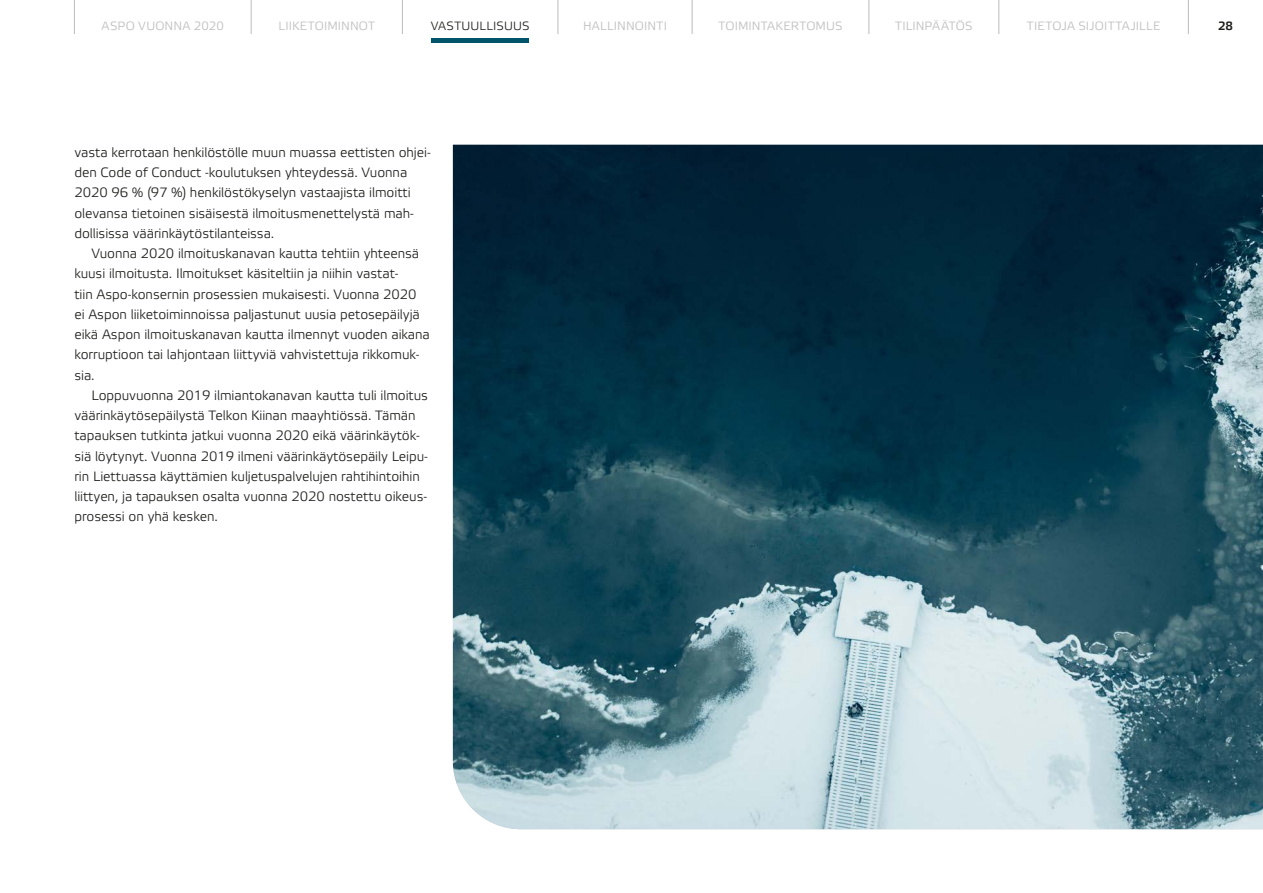
<style>
.page{position:relative;width:1263px;height:893px;background:#fff}
.page>*{position:absolute;margin:0;border:0;box-sizing:border-box;transform-origin:0 0}
.t1{font:300 13.5px/20.2px "Etelka";letter-spacing:-.005em;color:#1d1d1b}
.t2{font:12px "Etelka Light Pro";letter-spacing:.01em;color:#bcbcbc}
.t3{font:12px "Etelka Light Pro";letter-spacing:.015em;color:#1d1d1b}
.t4{font:700 12px "Etelka Light Pro";color:#1d1d1b}
</style>
<div class="page">
<img style="left:453px;top:145px;width:810px;height:684px">
<div style="left:431px;top:38px;width:98px;height:5px;background:#00556a"></div>
<hr style="left:74px;top:0;width:1px;height:34px;background:#bcbcbc">
<hr style="left:1188px;top:0;width:1px;height:34px;background:#bcbcbc">
<hr style="left:869px;top:0;width:1px;height:34px;background:#bcbcbc">
<hr style="left:692px;top:0;width:1px;height:34px;background:#bcbcbc">
<hr style="left:402px;top:0;width:1px;height:34px;background:#bcbcbc">
<hr style="left:558px;top:0;width:1px;height:34px;background:#bcbcbc">
<hr style="left:251px;top:0;width:1px;height:34px;background:#bcbcbc">
<hr style="left:998px;top:0;width:1px;height:34px;background:#bcbcbc">
<p class="t2" style="left:102px;top:19px;width:124px">ASPO VUONNA 2020</p>
<p class="t2" style="left:279px;top:19px;width:98px">LIIKETOIMINNOT</p>
<p class="t3" style="left:431px;top:19px;width:100px">VASTUULLISUUS</p>
<p class="t2" style="left:583px;top:19px;width:86px">HALLINNOINTI</p>
<p class="t2" style="left:718px;top:19px;width:126px">TOIMINTAKERTOMUS</p>
<p class="t2" style="left:895px;top:19px;width:79px">TILINPÄÄTÖS</p>
<p class="t2" style="left:1027px;top:19px;width:135px">TIETOJA SIJOITTAJILLE</p>
<p class="t4" style="left:1218px;top:19px;width:17px">28</p>
<p class="t1" style="left:74px;top:142px;width:358px">vasta kerrotaan henkilöstölle muun muassa eettisten ohjei&shy;den Code of Conduct -koulutuksen yhteydessä. Vuonna 2020 96 % (97 %) henkilöstökyselyn vastaajista ilmoitti olevansa tietoinen sisäisestä ilmoitusmenettelystä mah&shy;dollisissa väärinkäytöstilanteissa.</p>
<p class="t1" style="left:74px;top:244px;width:357px;text-indent:17px">Vuonna 2020 ilmoituskanavan kautta tehtiin yhteensä kuusi ilmoitusta. Ilmoitukset käsiteltiin ja niihin vastat-<br>tiin Aspo-konsernin prosessien mukaisesti. Vuonna 2020 ei Aspon liiketoiminnoissa paljastunut uusia petosepäilyjä eikä Aspon ilmoituskanavan kautta ilmennyt vuoden aikana korruptioon tai lahjontaan liittyviä vahvistettuja rikkomuk&shy;sia.</p>
<p class="t1" style="left:74px;top:385px;width:355px;text-indent:17px">Loppuvuonna 2019 ilmiantokanavan kautta tuli ilmoitus väärinkäytösepäilystä Telkon Kiinan maayhtiössä. Tämän tapauksen tutkinta jatkui vuonna 2020 eikä väärinkäytök&shy;siä löytynyt. Vuonna 2019 ilmeni väärinkäytösepäily Leipu&shy;rin Liettuassa käyttämien kuljetuspalvelujen rahtihintoihin liittyen, ja tapauksen osalta vuonna 2020 nostettu oikeus&shy;prosessi on yhä kesken.</p>
</div>
